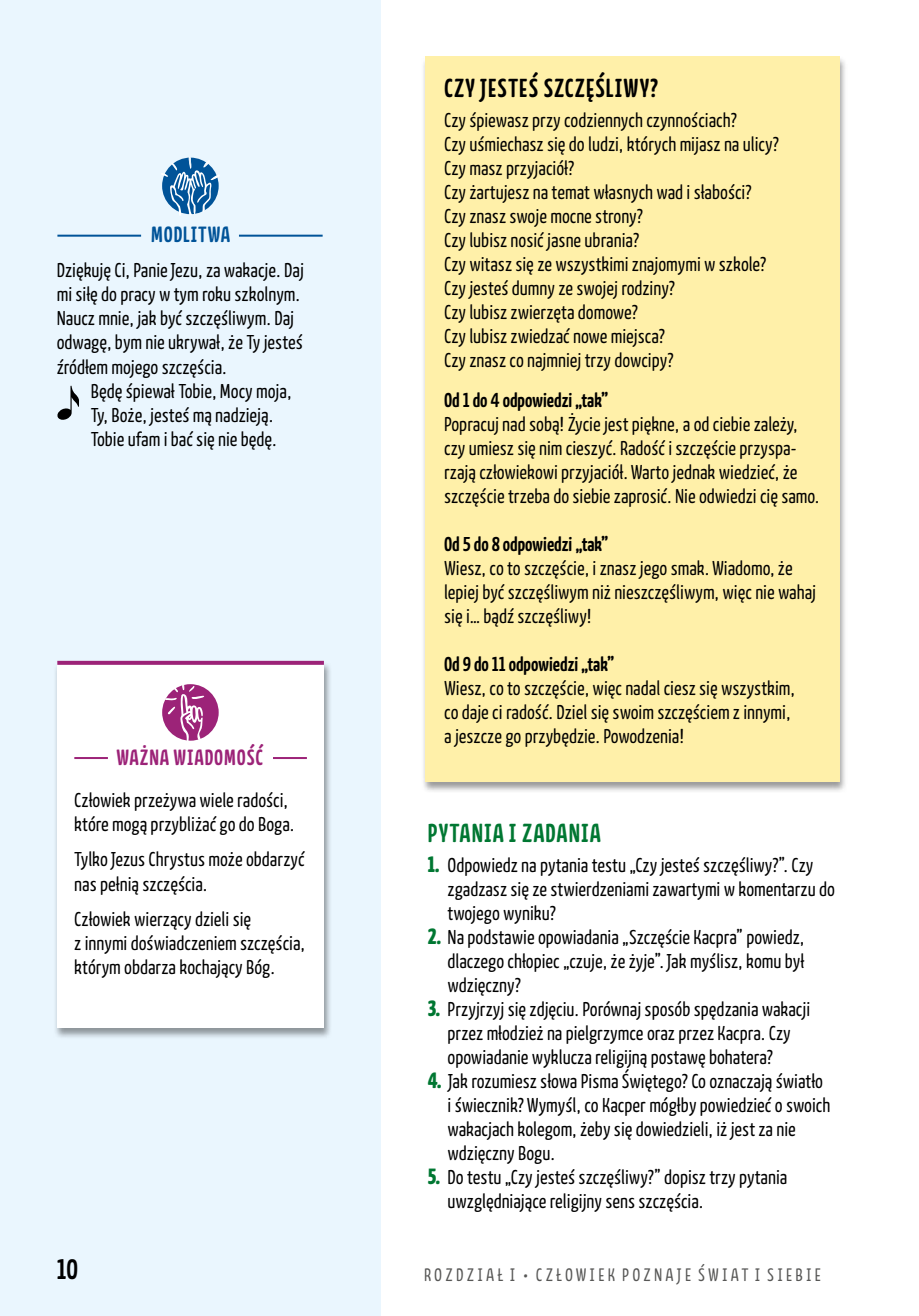
<style>
.page{position:relative;width:919px;height:1316px;background:#fff}
.page>*{position:absolute;margin:0;border:0;box-sizing:border-box;transform-origin:0 0}
.t1{font:700 28px "Kava Pro";color:#000}
.t2{font:700 26px "Kava Pro";letter-spacing:.04em;color:#000}
.t3{font:700 26px "Kava Pro";letter-spacing:.04em;color:#007732}
.t4{font:700 22px "Kava Pro";letter-spacing:.04em;color:#9c2378}
.t5{font:700 22px "Kava Pro";letter-spacing:.04em;color:#005398}
.t6{font:20px/24px "Kava Pro";color:#000}
.t7{font:700 20px "Kava Pro";color:#000}
.t8{font:18px "Kava Pro";color:#575756}
.s1{font-weight:900;font-size:22px;color:#007732}
</style>
<div class="page">
<div style="left:0;top:0;width:380px;height:1315px;background:#eaf6fe"></div>
<hr style="left:57px;top:235px;width:84px;height:2px;background:#005398">
<hr style="left:239px;top:235px;width:83px;height:2px;background:#005398">
<svg style="left:161px;top:157px;width:59px;height:59px"></svg>
<div style="left:53px;top:661px;width:279px;height:378px;background:#000;opacity:.4"></div>
<div style="left:57px;top:662px;width:267px;height:366px;background:#fff"></div>
<svg style="left:57px;top:660px;width:267px;height:4px"></svg>
<hr style="left:74px;top:757px;width:34px;height:2px;background:#9c2378">
<hr style="left:273px;top:757px;width:34px;height:2px;background:#9c2378">
<div style="left:162px;top:684px;width:57px;height:56px;background:#9c2378;border-radius:50%"></div>
<svg style="left:165px;top:684px;width:39px;height:57px"></svg>
<svg style="left:57px;top:386px;width:22px;height:34px"></svg>
<div style="left:420px;top:56px;width:427px;height:737px;background:#000;opacity:.4"></div>
<div style="left:425px;top:57px;width:414px;height:725px;background:#fff0a9"></div>
<p class="t5" style="left:151px;top:220px;width:81px">MODLITWA</p>
<p class="t6" style="left:57px;top:258px;width:249px">Dziękuję Ci, Panie Jezu, za wakacje. Daj mi siłę do pracy w tym roku szkolnym.<br>Naucz mnie, jak być szczęśliwym. Daj odwagę, bym nie ukrywał, że Ty jesteś źródłem mojego szczęścia.</p>
<p class="t6" style="left:91px;top:378px;width:202px">Będę śpiewał Tobie, Mocy moja,<br>Ty, Boże, jesteś mą nadzieją.<br>Tobie ufam i bać się nie będę.</p>
<p class="t4" style="left:116px;top:743px;width:148px">WAŻNA WIADOMOŚĆ</p>
<p class="t6" style="left:74px;top:787px;width:221px">Człowiek przeżywa wiele radości, które mogą przybliżać go do Boga.</p>
<p class="t6" style="left:74px;top:846px;width:232px">Tylko Jezus Chrystus może obdarzyć nas pełnią szczęścia.</p>
<p class="t6" style="left:74px;top:906px;width:232px">Człowiek wierzący dzieli się<br>z innymi doświadczeniem szczęścia, którym obdarza kochający Bóg.</p>
<h2 class="t2" style="left:444px;top:72px;width:215px">CZY JESTEŚ SZCZĘŚLIWY?</h2>
<p class="t6" style="left:444px;top:108px;width:336px">Czy śpiewasz przy codziennych czynnościach?<br>Czy uśmiechasz się do ludzi, których mijasz na ulicy?<br>Czy masz przyjaciół?<br>Czy żartujesz na temat własnych wad i słabości?<br>Czy znasz swoje mocne strony?<br>Czy lubisz nosić jasne ubrania?<br>Czy witasz się ze wszystkimi znajomymi w szkole?<br>Czy jesteś dumny ze swojej rodziny?<br>Czy lubisz zwierzęta domowe?<br>Czy lubisz zwiedzać nowe miejsca?<br>Czy znasz co najmniej trzy dowcipy?</p>
<p class="t7" style="left:444px;top:387px;width:166px">Od 1 do 4 odpowiedzi „tak”</p>
<p class="t6" style="left:444px;top:411px;width:377px">Popracuj nad sobą! Życie jest piękne, a od ciebie zależy, czy umiesz się nim cieszyć. Radość i szczęście przyspa&shy;rzają człowiekowi przyjaciół. Warto jednak wiedzieć, że szczęście trzeba do siebie zaprosić. Nie odwiedzi cię samo.</p>
<p class="t7" style="left:444px;top:531px;width:166px">Od 5 do 8 odpowiedzi „tak”</p>
<p class="t6" style="left:444px;top:555px;width:373px">Wiesz, co to szczęście, i znasz jego smak. Wiadomo, że lepiej być szczęśliwym niż nieszczęśliwym, więc nie wahaj się i… bądź szczęśliwy!</p>
<p class="t7" style="left:444px;top:651px;width:172px">Od 9 do 11 odpowiedzi „tak”</p>
<p class="t6" style="left:444px;top:675px;width:352px">Wiesz, co to szczęście, więc nadal ciesz się wszystkim, co daje ci radość. Dziel się swoim szczęściem z innymi, a jeszcze go przybędzie. Powodzenia!</p>
<h2 class="t3" style="left:427px;top:816px;width:175px">PYTANIA I ZADANIA</h2>
<p class="t6" style="left:447px;top:852px;width:389px;text-indent:-20px"><span class="s1">1.</span> Odpowiedz na pytania testu „Czy jesteś szczęśliwy?”. Czy zgadzasz się ze stwierdzeniami zawartymi w komentarzu do twojego wyniku?</p>
<p class="t6" style="left:447px;top:924px;width:358px;text-align:justify;text-indent:-20px"><span class="s1">2.</span> Na podstawie opowiadania „Szczęście Kacpra” powiedz, dlaczego chłopiec „czuje, że żyje”. Jak myślisz, komu był wdzięczny?</p>
<p class="t6" style="left:447px;top:996px;width:364px;text-indent:-20px"><span class="s1">3.</span> Przyjrzyj się zdjęciu. Porównaj sposób spędzania wakacji przez młodzież na pielgrzymce oraz przez Kacpra. Czy opowiadanie wyklucza religijną postawę bohatera?</p>
<p class="t6" style="left:447px;top:1068px;width:384px;text-indent:-20px"><span class="s1">4.</span> Jak rozumiesz słowa Pisma Świętego? Co oznaczają światło i świecznik? Wymyśl, co Kacper mógłby powiedzieć o swoich wakacjach kolegom, żeby się dowiedzieli, iż jest za nie wdzięczny Bogu.</p>
<p class="t6" style="left:447px;top:1164px;width:341px;text-indent:-20px"><span class="s1">5.</span> Do testu „Czy jesteś szczęśliwy?” dopisz trzy pytania uwzględniające religijny sens szczęścia.</p>
<h1 class="t1" style="left:57px;top:1251px;width:23px">10</h1>
<p class="t8" style="left:424px;top:1263px;width:21px">Rozdział</p>
<p class="t8" style="left:510px;top:1263px;width:47px">I∙ Człowiek</p>
<p class="t8" style="left:622px;top:1263px;width:11px">poznaje</p>
<p class="t8" style="left:698px;top:1263px;width:11px">świat</p>
<p class="t8" style="left:754px;top:1263px;width:23px">i siebie</p>
</div>
